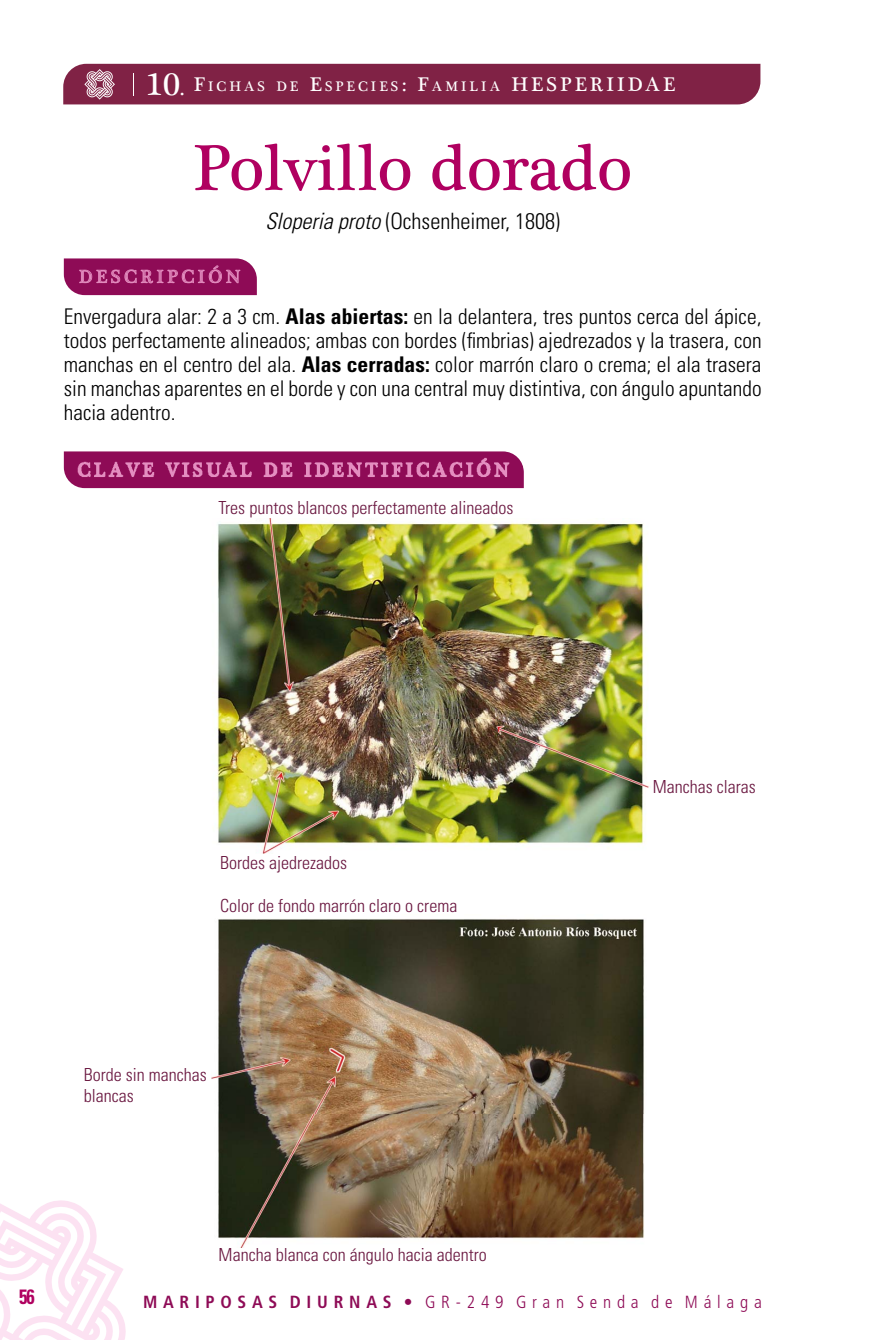
<style>
.page{position:relative;width:881px;height:1340px;background:#fff}
.page>*{position:absolute;margin:0;border:0;box-sizing:border-box;transform-origin:0 0}
.t1{font:66.38px "Plantagenet Cherokee";letter-spacing:-.005em;color:#b00060}
.t2{font:32.62px "Plantagenet Cherokee";color:#fff}
.t3{font:300 condensed 22.5px "Univers";color:#000}
.t4{font:300 condensed 21.6px/24.1px "Univers";color:#000;text-align:justify}
.t5{font:700 condensed 20.7px "Univers";color:#b00060;scale:.9 1}
.t6{font:18.68px "Plantagenet Cherokee";letter-spacing:.2em;color:#e48dc0}
.t7{font:300 condensed 18px/20.2px "Univers";color:#69163f}
.t8{font:300 condensed 17.55px "Frutiger";letter-spacing:.33em;color:#8e0b56}
.t9{font:14.17px "Plantagenet Cherokee";letter-spacing:.215em;color:#fff}
.s1{font-size:21.15px}
.s2{font-size:20.25px}
.s3{font-style:italic}
.s4{font-weight:700}
</style>
<div class="page">
<div style="left:63px;top:64px;width:697px;height:40px;background:#802245"></div>
<svg style="left:0;top:1200px;width:126px;height:139px"></svg>
<img style="left:211px;top:919px;width:433px;height:328px">
<img style="left:217px;top:518px;width:433px;height:335px">
<svg style="left:64px;top:258px;width:193px;height:37px;background:#991f65"></svg>
<img style="left:64px;top:451px;width:459px;height:37px">
<h2 class="t2" style="left:146px;top:64px;width:40px">10<span class="s1">.</span></h2>
<p class="t9" style="left:194px;top:78px;width:483px"><span class="s2">F</span>ICHAS DE <span class="s2">E</span>SPECIES<span class="s2">: F</span>AMILIA <span class="s2">HESPERIIDAE</span></p>
<h1 class="t1" style="left:193px;top:126px;width:440px">Polvillo dorado</h1>
<p class="t3" style="left:265px;top:213px;width:296px"><span class="s3">Sloperia proto</span> (Ochsenheimer, 1808)</p>
<p class="t6" style="left:79px;top:265px;width:163px">DESCRIPCIÓN</p>
<p class="t4" style="left:64px;top:306px;width:699px">Envergadura alar: 2 a 3 cm. <span class="s4">Alas abiertas:</span> en la delantera, tres puntos cerca del ápice, todos perfectamente alineados; ambas con bordes (fimbrias) ajedrezados y la trasera, con manchas en el centro del ala. <span class="s4">Alas cerradas:</span> color marrón claro o crema; el ala trasera sin manchas aparentes en el borde y con una central muy distintiva, con ángulo apuntando hacia adentro.</p>
<p class="t7" style="left:218px;top:499px;width:296px">Tres puntos blancos perfectamente alineados</p>
<p class="t7" style="left:220px;top:854px;width:128px">Bordes ajedrezados</p>
<p class="t7" style="left:220px;top:896px;width:238px">Color de fondo marrón claro o crema</p>
<p class="t7" style="left:84px;top:1066px;width:124px">Borde sin manchas blancas</p>
<p class="t7" style="left:218px;top:1246px;width:269px">Mancha blanca con ángulo hacia adentro</p>
<p class="t7" style="left:652px;top:778px;width:104px">Manchas claras</p>
<p class="t5" style="left:19px;top:1288px;width:19px">56</p>
<p class="t8" style="left:143px;top:1294px;width:620px"><span class="s4">MARIPOSAS DIURNAS</span> • GR-249 Gran Senda de Málaga</p>
</div>
